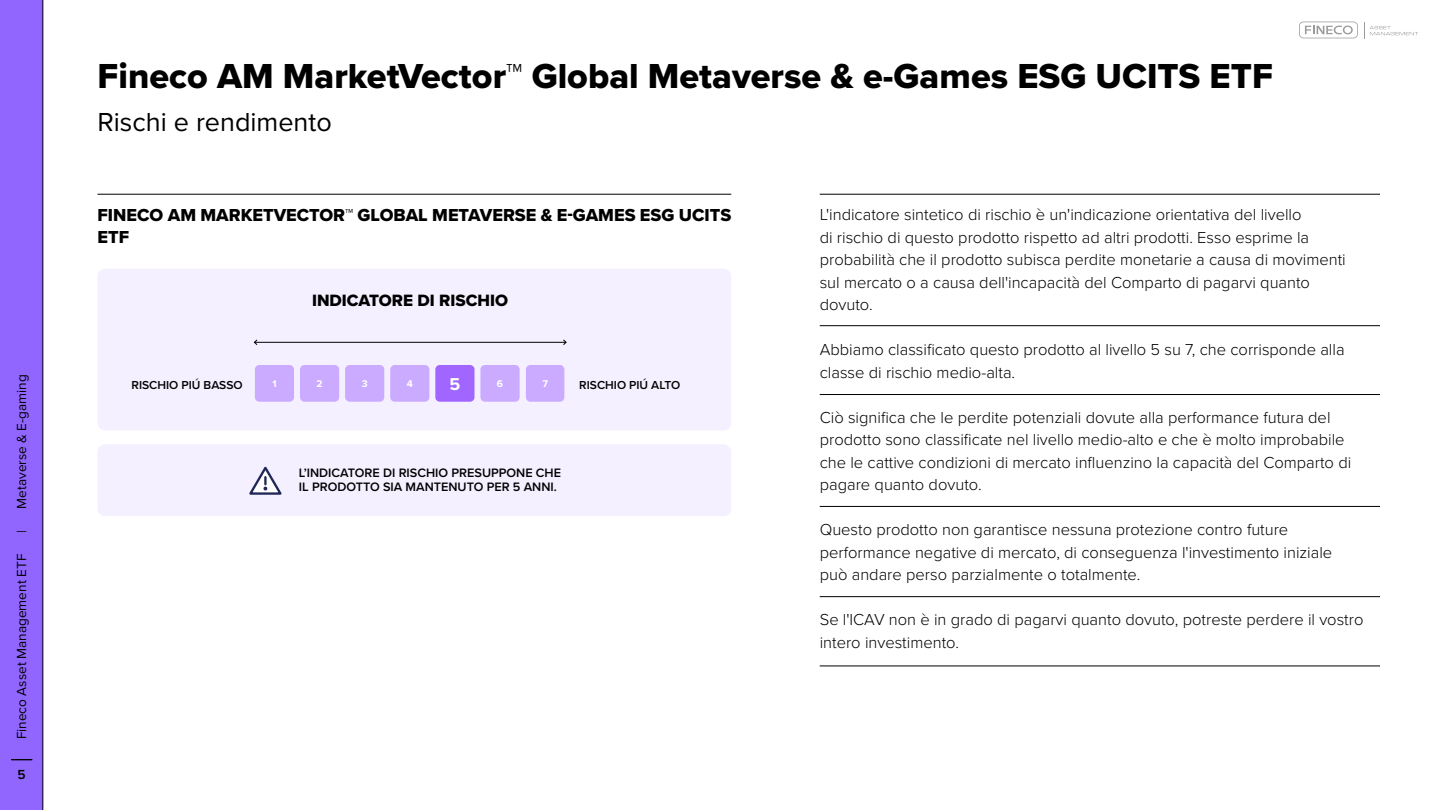
<style>
.page{position:relative;width:1440px;height:810px;background:#fff}
.page>*{position:absolute;margin:0;border:0;box-sizing:border-box;transform-origin:0 0}
.t1{font:36px "Proxima Nova Extrabld";color:#000}
.t2{font:27px "Proxima Nova";color:#000}
.t3{font:18px/21.6px "Proxima Nova Extrabld";color:#000}
.t4{font:700 17.85px "Proxima Nova";color:#fff}
.t5{font:17.02px "Proxima Nova Extrabld";color:#000}
.t6{font:300 16.5px/22.5px "Proxima Nova";color:#000}
.t7{font:13.58px "Proxima Nova";color:#000}
.t8{font:600 13.58px "Proxima Nova";color:#000}
.t9{font:600 12.67px/13.6px "Proxima Nova";color:#000}
.t10{font:600 12px "Proxima Nova";color:#000}
.t11{font:700 10.12px "Proxima Nova";color:#fff}
</style>
<div class="page">
<div style="left:98px;top:269px;width:633px;height:161px;background:#f5f0ff;border-radius:8px"></div>
<hr style="left:254px;top:342px;width:312px;height:1px;background:#000">
<svg style="left:254px;top:339px;width:4px;height:6px"></svg>
<svg style="left:563px;top:339px;width:4px;height:6px"></svg>
<div style="left:255px;top:365px;width:39px;height:37px;background:#caabff;border-radius:4px"></div>
<div style="left:345px;top:365px;width:39px;height:37px;background:#caabff;border-radius:4px"></div>
<div style="left:300px;top:365px;width:39px;height:37px;background:#caabff;border-radius:4px"></div>
<div style="left:480px;top:365px;width:40px;height:37px;background:#caabff;border-radius:4px"></div>
<div style="left:390px;top:365px;width:39px;height:37px;background:#caabff;border-radius:4px"></div>
<div style="left:435px;top:365px;width:40px;height:37px;background:#a066ff;border-radius:4px"></div>
<div style="left:526px;top:365px;width:38px;height:37px;background:#caabff;border-radius:4px"></div>
<div style="left:98px;top:444px;width:633px;height:72px;background:#f5f0ff;border-radius:8px"></div>
<svg style="left:249px;top:466px;width:33px;height:29px"></svg>
<svg style="left:1364px;top:22px;width:54px;height:16px"></svg>
<svg style="left:1299px;top:22px;width:59px;height:16px"></svg>
<div style="left:0;top:0;width:43px;height:810px;background:#9166ff"></div>
<hr style="left:43px;top:0;width:1px;height:810px;background:#000">
<hr style="left:820px;top:194px;width:560px;height:1px;background:#000">
<hr style="left:98px;top:194px;width:633px;height:1px;background:#000">
<hr style="left:820px;top:325px;width:560px;height:1px;background:#000">
<hr style="left:820px;top:394px;width:560px;height:1px;background:#000">
<hr style="left:820px;top:506px;width:560px;height:1px;background:#000">
<hr style="left:820px;top:596px;width:560px;height:1px;background:#000">
<hr style="left:820px;top:666px;width:560px;height:1px;background:#000">
<p class="t7" style="left:12px;top:509px;width:136px;rotate:-90deg">Metaverse &amp; E-gaming</p>
<p class="t7" style="left:12px;top:533px;width:4px;rotate:-90deg">|</p>
<p class="t7" style="left:12px;top:739px;width:187px;rotate:-90deg">Fineco Asset Management ETF</p>
<p class="t8" style="left:18px;top:764px;width:10px">5</p>
<h1 class="t1" style="left:98px;top:50px;width:1177px">Fineco AM MarketVector™ Global Metaverse &amp; e-Games ESG UCITS ETF</h1>
<h2 class="t2" style="left:98px;top:102px;width:236px">Rischi e rendimento</h2>
<p class="t3" style="left:98px;top:204px;width:635px">FINECO AM MARKETVECTOR™ GLOBAL METAVERSE &amp; E-GAMES ESG UCITS<br>ETF</p>
<p class="t6" style="left:820px;top:202px;width:528px">L'indicatore sintetico di rischio è un'indicazione orientativa del livello<br>di rischio di questo prodotto rispetto ad altri prodotti. Esso esprime la probabilità che il prodotto subisca perdite monetarie a causa di movimenti sul mercato o a causa dell'incapacità del Comparto di pagarvi quanto dovuto.</p>
<p class="t6" style="left:820px;top:337px;width:526px">Abbiamo classificato questo prodotto al livello 5 su 7, che corrisponde alla classe di rischio medio-alta.</p>
<p class="t6" style="left:820px;top:405px;width:533px">Ciò significa che le perdite potenziali dovute alla performance futura del prodotto sono classificate nel livello medio-alto e che è molto improbabile che le cattive condizioni di mercato influenzino la capacità del Comparto di pagare quanto dovuto.</p>
<p class="t6" style="left:820px;top:517px;width:514px">Questo prodotto non garantisce nessuna protezione contro future performance negative di mercato, di conseguenza l'investimento iniziale può andare perso parzialmente o totalmente.</p>
<p class="t6" style="left:820px;top:607px;width:545px">Se l'ICAV non è in grado di pagarvi quanto dovuto, potreste perdere il vostro intero investimento.</p>
<p class="t5" style="left:312px;top:288px;width:197px">INDICATORE DI RISCHIO</p>
<p class="t10" style="left:131px;top:376px;width:113px">RISCHIO PIÚ BASSO</p>
<p class="t11" style="left:272px;top:376px;width:6px">1</p>
<p class="t11" style="left:317px;top:376px;width:8px">2</p>
<p class="t11" style="left:362px;top:376px;width:7px">3</p>
<p class="t11" style="left:407px;top:376px;width:8px">4</p>
<p class="t4" style="left:449px;top:371px;width:12px">5</p>
<p class="t11" style="left:497px;top:376px;width:8px">6</p>
<p class="t11" style="left:542px;top:376px;width:7px">7</p>
<p class="t10" style="left:579px;top:376px;width:102px">RISCHIO PIÚ ALTO</p>
<p class="t9" style="left:299px;top:466px;width:264px">L’INDICATORE DI RISCHIO PRESUPPONE CHE<br>IL PRODOTTO SIA MANTENUTO PER 5 ANNI.</p>
</div>
